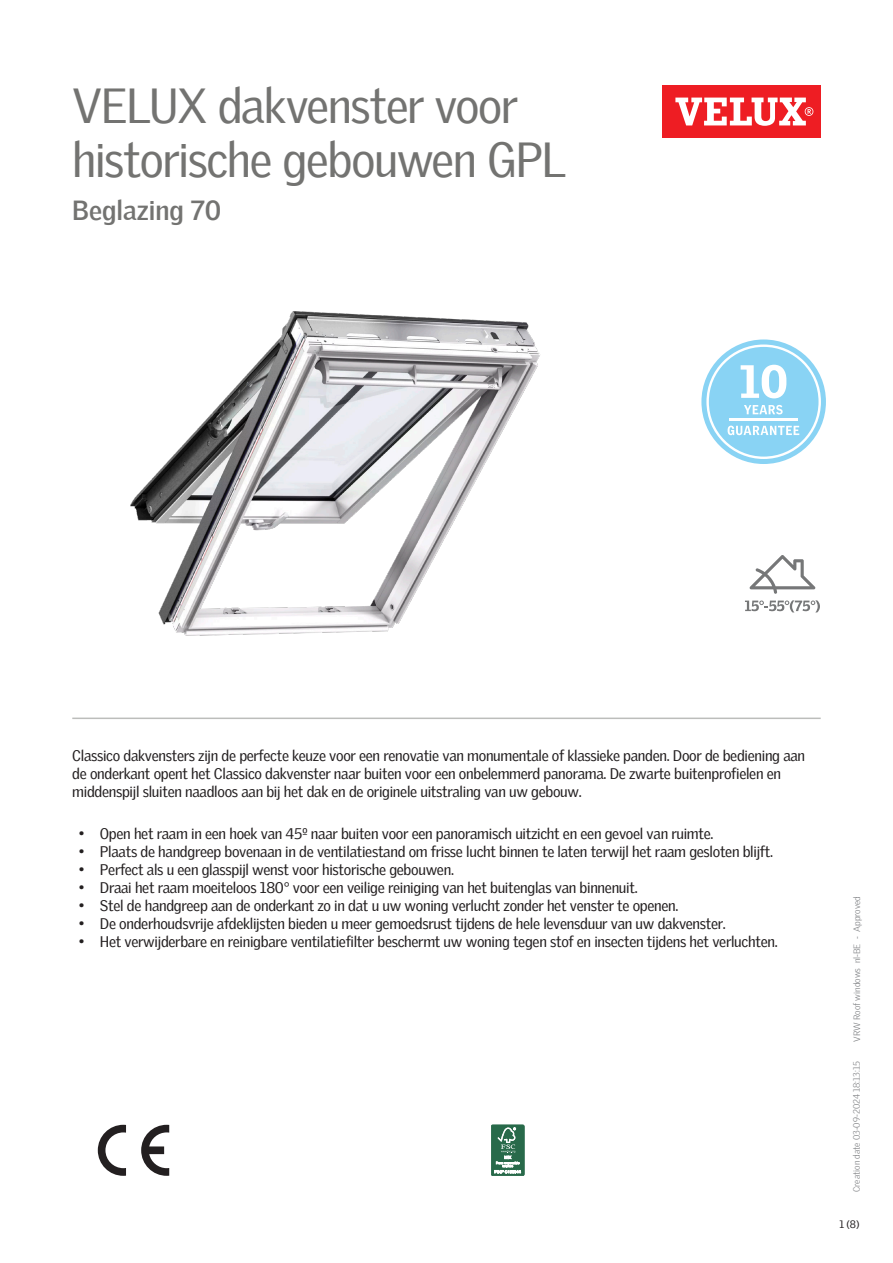
<style>
.page{position:relative;width:893px;height:1263px;background:#fff}
.page>*{position:absolute;margin:0;border:0;box-sizing:border-box;transform-origin:0 0}
.Headline{font:48px/54px "Velux Gothic";letter-spacing:-.03em;color:#737371}
.t1{font:700 27px "Velux Gothic";color:#737371}
.Body_Regular{font:15px/18px "Velux Gothic";letter-spacing:-.02em;color:#231f20}
.t2{font:10.5px "Velux Gothic";color:#231f20}
.t3{font:300 9px "Velux Gothic";color:#7c7e81}
</style>
<div class="page">
<div style="left:662px;top:85px;width:159px;height:53px;background:#ee1d23"></div>
<svg style="left:675px;top:98px;width:138px;height:28px"></svg>
<hr style="left:72px;top:717px;width:749px;height:2px;background:#bcbdbb">
<svg style="left:749px;top:555px;width:66px;height:39px"></svg>
<svg style="left:745px;top:600px;width:75px;height:12px"></svg>
<svg style="left:141px;top:1125px;width:28px;height:51px"></svg>
<svg style="left:98px;top:1125px;width:28px;height:51px"></svg>
<svg style="left:491px;top:1125px;width:33px;height:51px"></svg>
<div style="left:491px;top:1125px;width:33px;height:51px;border:1px solid #286a4a;border-radius:2px"></div>
<svg style="left:495px;top:1127px;width:26px;height:46px"></svg>
<svg style="left:701px;top:339px;width:125px;height:125px"></svg>
<img style="left:130px;top:311px;width:410px;height:325px">
<p class="Headline" style="left:72px;top:74px;width:495px">VELUX dakvenster voor historische gebouwen GPL</p>
<p class="t1" style="left:72px;top:190px;width:151px">Beglazing 70</p>
<p class="Body_Regular" style="left:72px;top:745px;width:734px">Classico dakvensters zijn de perfecte keuze voor een renovatie van monumentale of klassieke panden. Door de bediening aan de onderkant opent het Classico dakvenster naar buiten voor een onbelemmerd panorama. De zwarte buitenprofielen en middenspijl sluiten naadloos aan bij het dak en de originele uitstraling van uw gebouw.</p>
<p class="Body_Regular" style="left:79px;top:823px;width:636px">• Open het raam in een hoek van 45º naar buiten voor een panoramisch uitzicht en een gevoel van ruimte.</p>
<p class="Body_Regular" style="left:79px;top:841px;width:696px">• Plaats de handgreep bovenaan in de ventilatiestand om frisse lucht binnen te laten terwijl het raam gesloten blijft.</p>
<p class="Body_Regular" style="left:79px;top:859px;width:377px">• Perfect als u een glasspijl wenst voor historische gebouwen.</p>
<p class="Body_Regular" style="left:79px;top:877px;width:560px">• Draai het raam moeiteloos 180° voor een veilige reiniging van het buitenglas van binnenuit.</p>
<p class="Body_Regular" style="left:79px;top:895px;width:601px">• Stel de handgreep aan de onderkant zo in dat u uw woning verlucht zonder het venster te openen.</p>
<p class="Body_Regular" style="left:79px;top:913px;width:649px">• De onderhoudsvrije afdeklijsten bieden u meer gemoedsrust tijdens de hele levensduur van uw dakvenster.</p>
<p class="Body_Regular" style="left:79px;top:931px;width:700px">• Het verwijderbare en reinigbare ventilatiefilter beschermt uw woning tegen stof en insecten tijdens het verluchten.</p>
<p class="t3" style="left:850px;top:1042px;width:147px;rotate:-90deg">VRW Roof windows nl-BE - Approved</p>
<p class="t3" style="left:850px;top:1192px;width:132px;rotate:-90deg">Creation date 03-09-2024 18:13:15</p>
<p class="t2" style="left:839px;top:1216px;width:22px">1 (8)</p>
</div>
